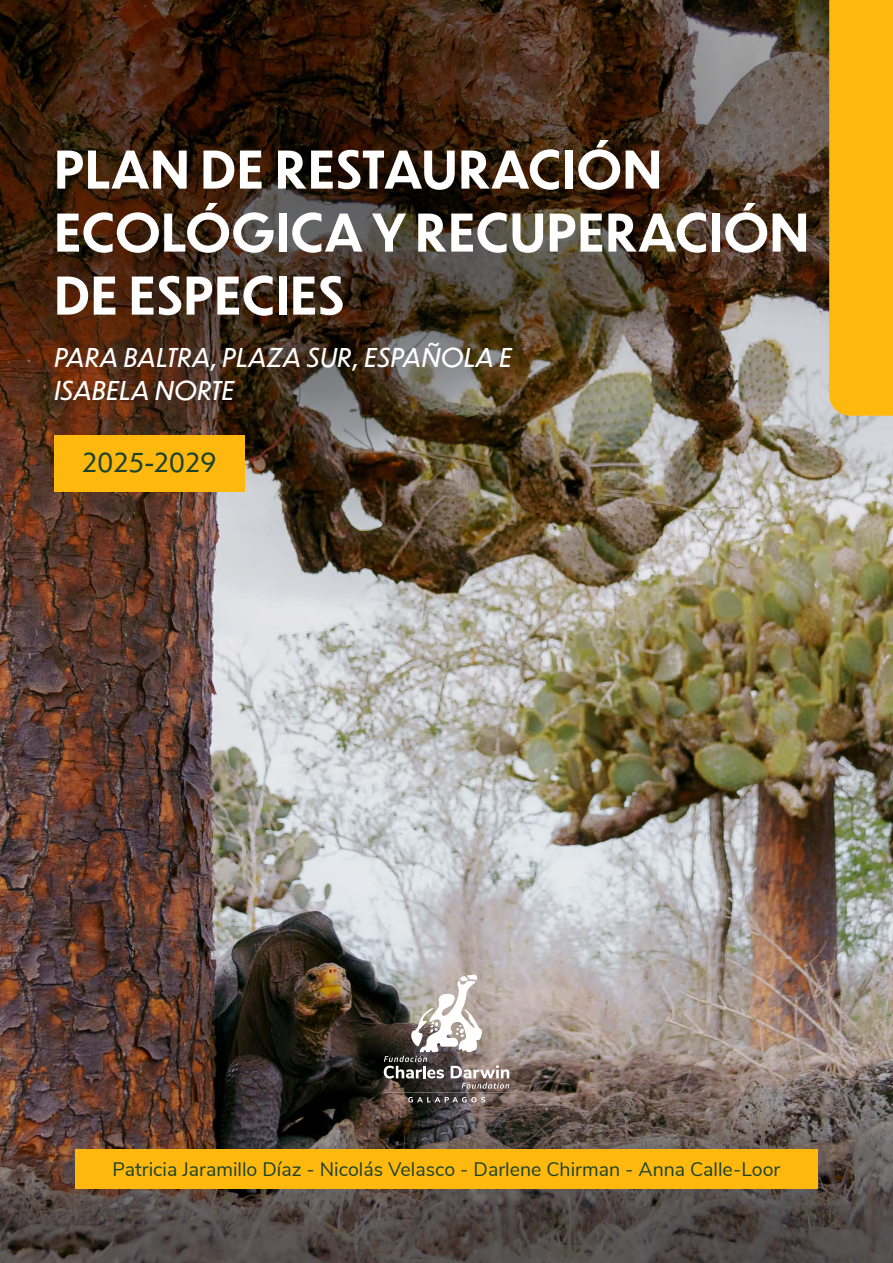
<style>
.page{position:relative;width:893px;height:1263px;background:#fff}
.page>*{position:absolute;margin:0;border:0;box-sizing:border-box;transform-origin:0 0}
.t1{font:700 51px/63px "Dunbar Text";color:#fff}
.t2{font:italic 25.5px/33px "Dunbar Text";color:#fff}
.t3{font:25.5px "Dunbar Text";color:#1a422e}
.t4{font:19.5px "Nunito Sans";color:#1a422e}
</style>
<div class="page">
<img style="left:0;top:0;width:893px;height:1263px">
<div style="left:54px;top:435px;width:190px;height:57px;background:#ffb80d"></div>
<div style="left:75px;top:1149px;width:743px;height:39px;background:#ffb80d"></div>
<div style="left:829px;top:0;width:64px;height:416px;background:#ffb80d"></div>
<svg style="left:384px;top:974px;width:125px;height:115px"></svg>
<svg style="left:408px;top:1097px;width:77px;height:5px"></svg>
<hr style="left:384px;top:1092px;width:125px;height:1px;background:#fff">
<h1 class="t1" style="left:54px;top:137px;width:757px">PLAN DE RESTAURACIÓN<br>ECOLÓGICA Y RECUPERACIÓN<br>DE ESPECIES</h1>
<h2 class="t2" style="left:54px;top:340px;width:460px">PARA BALTRA, PLAZA SUR, ESPAÑOLA E<br>ISABELA NORTE</h2>
<h2 class="t3" style="left:82px;top:444px;width:136px">2025-2029</h2>
<p class="t4" style="left:113px;top:1155px;width:669px">Patricia Jaramillo Díaz - Nicolás Velasco - Darlene Chirman - Anna Calle-Loor</p>
</div>
